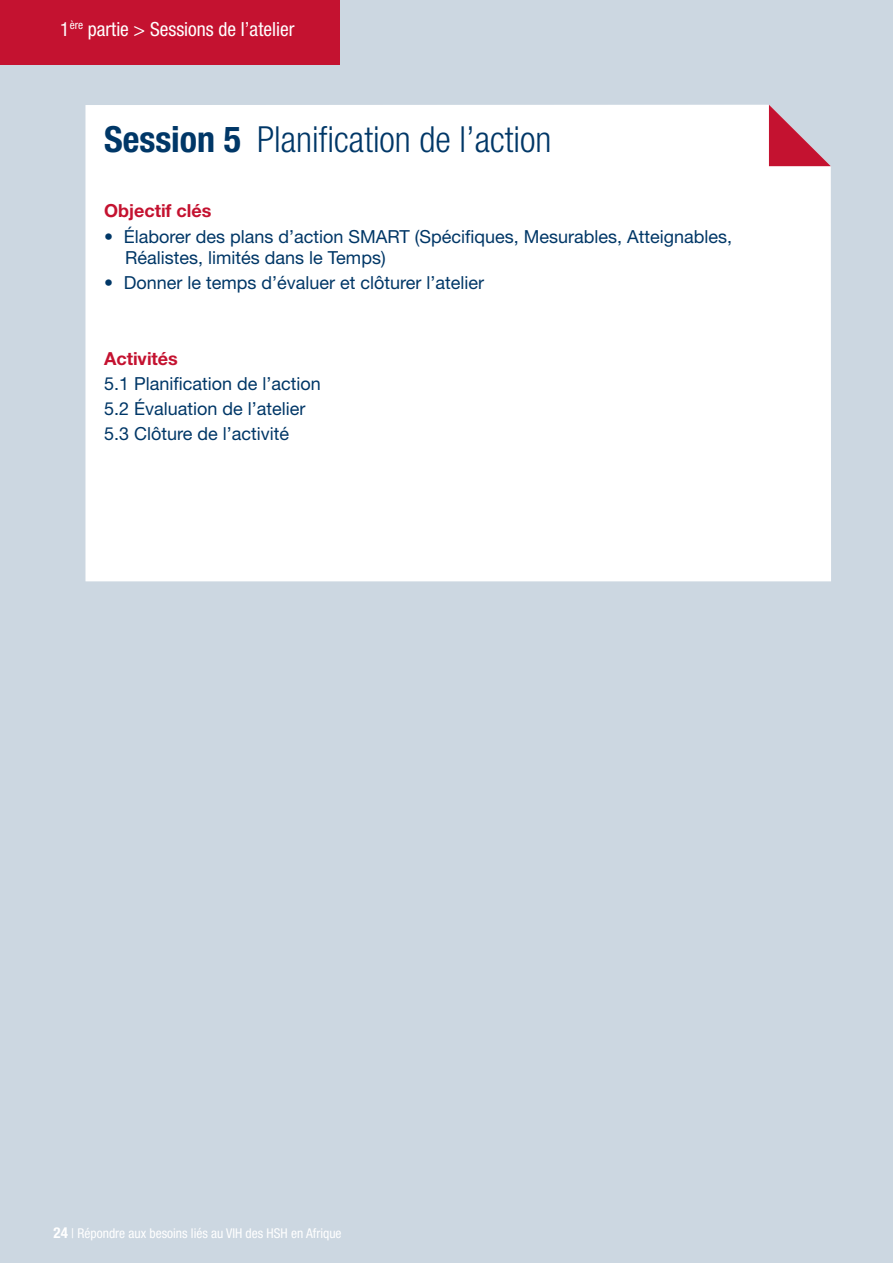
<style>
.page{position:relative;width:893px;height:1263px;background:#ccd7e1}
.page>*{position:absolute;margin:0;border:0;box-sizing:border-box;transform-origin:0 0}
.t1{font:300 condensed 36px "Helvetica Neue";color:#003767}
.t2{font:condensed 19.5px "Helvetica Neue";color:#fff}
.t3{font:18px/25.2px "Helvetica Neue";color:#003767}
.t4{font:700 18px "Helvetica Neue";color:#c41230}
.t5{font:condensed 13.5px "Helvetica Neue";color:#fff}
.s1{font-weight:700}
.s2{font-weight:700;font-size:15px}
</style>
<div class="page">
<div style="left:0;top:0;width:339px;height:64px;background:#c41230"></div>
<div style="left:85px;top:105px;width:746px;height:476px;background:#fff"></div>
<svg style="left:769px;top:105px;width:62px;height:61px"></svg>
<p class="t2" style="left:60px;top:18px;width:236px">1<sup>ère</sup> partie &gt; Sessions de l’atelier</p>
<h1 class="t1" style="left:104px;top:119px;width:449px"><span class="s1">Session 5</span> Planification de l’action</h1>
<p class="t4" style="left:104px;top:200px;width:109px">Objectif clés</p>
<p class="t3" style="left:125px;top:225px;width:608px;line-height:21px;text-indent:-21px">• Élaborer des plans d’action SMART (Spécifiques, Mesurables, Atteignables,<br>Réalistes, limités dans le Temps)</p>
<p class="t3" style="left:104px;top:270px;width:382px">• Donner le temps d’évaluer et clôturer l’atelier</p>
<p class="t4" style="left:104px;top:347px;width:75px">Activités</p>
<p class="t3" style="left:104px;top:371px;width:218px">5.1 Planification de l’action<br>5.2 Évaluation de l’atelier<br>5.3 Clôture de l’activité</p>
<p class="t5" style="left:54px;top:1226px;width:289px"><span class="s2">24</span> | Répondre aux besoins liés au VIH des HSH en Afrique</p>
</div>
